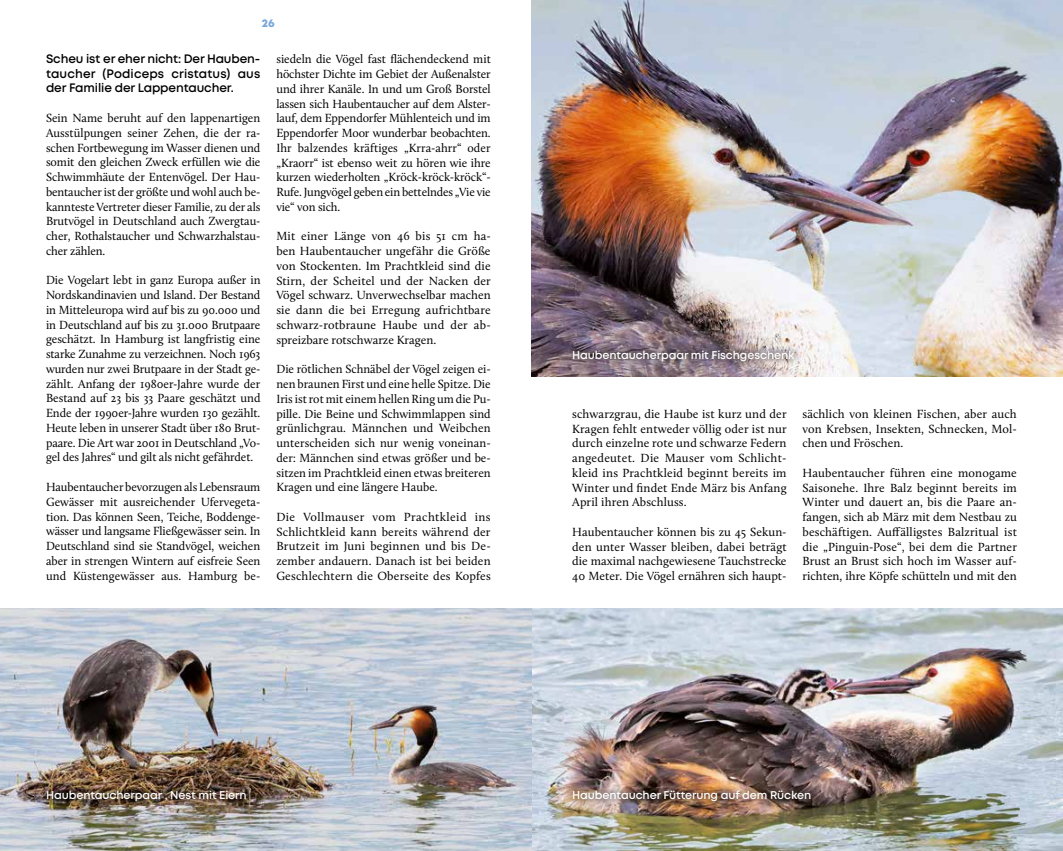
<style>
.page{position:relative;width:1063px;height:851px;background:#fff}
.page>*{position:absolute;margin:0;border:0;box-sizing:border-box;transform-origin:0 0}
.t1{font:12.25px/14.8px "Calluna";color:#000;text-align:justify}
.t2{font:600 12.25px/14.8px "Mont";letter-spacing:-.01em;color:#000;text-align:justify}
.t3{font:600 11.25px "Mont";letter-spacing:-.01em;color:#fff}
.t4{font:800 11.25px "Mont";color:#7ca9db}
</style>
<div class="page">
<img style="left:531px;top:0;width:532px;height:376px">
<svg style="left:565px;top:343px;width:237px;height:26px;background:#8a7c84"></svg>
<img style="left:0;top:608px;width:1063px;height:242px">
<img style="left:39px;top:783px;width:215px;height:25px">
<img style="left:565px;top:783px;width:253px;height:26px">
<p class="t4" style="left:262px;top:16px;width:14px">26</p>
<p class="t2" style="left:46px;top:51px;width:216px">Scheu ist er eher nicht: Der Hauben&shy;taucher (Podiceps cristatus) aus der Familie der Lappentaucher.</p>
<p class="t1" style="left:46px;top:110px;width:216px">Sein Name beruht auf den lappenartigen Ausstülpungen seiner Zehen, die der ra&shy;schen Fortbewegung im Wasser dienen und somit den gleichen Zweck erfüllen wie die Schwimmhäute der Entenvögel. Der Hau&shy;bentaucher ist der größte und wohl auch be&shy;kannteste Vertreter dieser Familie, zu der als Brutvögel in Deutschland auch Zwergtau&shy;cher, Rothalstaucher und Schwarzhalstau&shy;cher zählen.</p>
<p class="t1" style="left:46px;top:273px;width:216px">Die Vogelart lebt in ganz Europa außer in Nordskandinavien und Island. Der Bestand in Mitteleuropa wird auf bis zu 90.000 und in Deutschland auf bis zu 31.000 Brutpaare geschätzt. In Hamburg ist langfristig eine starke Zunahme zu verzeichnen. Noch 1963 wurden nur zwei Brutpaare in der Stadt ge&shy;zählt. Anfang der 1980er-Jahre wurde der Bestand auf 23 bis 33 Paare geschätzt und Ende der 1990er-Jahre wurden 130 gezählt.<br>Heute leben in unserer Stadt über 180 Brut&shy;paare. Die Art war 2001 in Deutschland „Vo&shy;gel des Jahres“ und gilt als nicht gefährdet.</p>
<p class="t1" style="left:46px;top:479px;width:216px">Haubentaucher bevorzugen als Lebensraum Gewässer mit ausreichender Ufervegeta&shy;tion. Das können Seen, Teiche, Boddenge&shy;wässer und langsame Fließgewässer sein. In Deutschland sind sie Standvögel, weichen aber in strengen Wintern auf eisfreie Seen und Küstengewässer aus. Hamburg be-</p>
<p class="t1" style="left:276px;top:52px;width:216px">siedeln die Vögel fast flächendeckend mit höchster Dichte im Gebiet der Außenalster und ihrer Kanäle. In und um Groß Borstel lassen sich Haubentaucher auf dem Alster&shy;lauf, dem Eppendorfer Mühlenteich und im Eppendorfer Moor wunderbar beobachten.<br>Ihr balzendes kräftiges „Krra-ahrr“ oder „Kraorr“ ist ebenso weit zu hören wie ihre kurzen wiederholten „Kröck-kröck-kröck“- Rufe. Jungvögel geben ein bettelndes „Vie vie vie“ von sich.</p>
<p class="t1" style="left:276px;top:229px;width:216px">Mit einer Länge von 46 bis 51 cm ha&shy;ben Haubentaucher ungefähr die Größe von Stockenten. Im Prachtkleid sind die Stirn, der Scheitel und der Nacken der Vögel schwarz. Unverwechselbar machen sie dann die bei Erregung aufrichtbare schwarz-rotbraune Haube und der ab&shy;spreizbare rotschwarze Kragen.</p>
<p class="t1" style="left:276px;top:361px;width:216px">Die rötlichen Schnäbel der Vögel zeigen ei&shy;nen braunen First und eine helle Spitze. Die Iris ist rot mit einem hellen Ring um die Pu&shy;pille. Die Beine und Schwimmlappen sind grünlichgrau. Männchen und Weibchen unterscheiden sich nur wenig voneinan&shy;der: Männchen sind etwas größer und be&shy;sitzen im Prachtkleid einen etwas breiteren Kragen und eine längere Haube.</p>
<p class="t1" style="left:276px;top:509px;width:216px">Die Vollmauser vom Prachtkleid ins Schlichtkleid kann bereits während der Brutzeit im Juni beginnen und bis De&shy;zember andauern. Danach ist bei beiden Geschlechtern die Oberseite des Kopfes</p>
<p class="t3" style="left:572px;top:348px;width:224px">Haubentaucherpaar mit Fischgeschenk</p>
<p class="t1" style="left:572px;top:406px;width:216px">schwarzgrau, die Haube ist kurz und der Kragen fehlt entweder völlig oder ist nur durch einzelne rote und schwarze Federn angedeutet. Die Mauser vom Schlicht&shy;kleid ins Prachtkleid beginnt bereits im Winter und findet Ende März bis Anfang April ihren Abschluss.</p>
<p class="t1" style="left:572px;top:524px;width:216px">Haubentaucher können bis zu 45 Sekun&shy;den unter Wasser bleiben, dabei beträgt die maximal nachgewiesene Tauchstrecke 40 Meter. Die Vögel ernähren sich haupt-</p>
<p class="t1" style="left:803px;top:406px;width:216px">sächlich von kleinen Fischen, aber auch von Krebsen, Insekten, Schnecken, Mol&shy;chen und Fröschen.</p>
<p class="t1" style="left:803px;top:465px;width:216px">Haubentaucher führen eine monogame Saisonehe. Ihre Balz beginnt bereits im Winter und dauert an, bis die Paare an&shy;fangen, sich ab März mit dem Nestbau zu beschäftigen. Auffälligstes Balzritual ist die „Pinguin-Pose“, bei dem die Partner Brust an Brust sich hoch im Wasser auf&shy;richten, ihre Köpfe schütteln und mit den</p>
<p class="t3" style="left:46px;top:788px;width:202px">Haubentaucherpaar , Nest mit Eiern</p>
<p class="t3" style="left:572px;top:788px;width:241px">Haubentaucher Fütterung auf dem Rücken</p>
</div>
